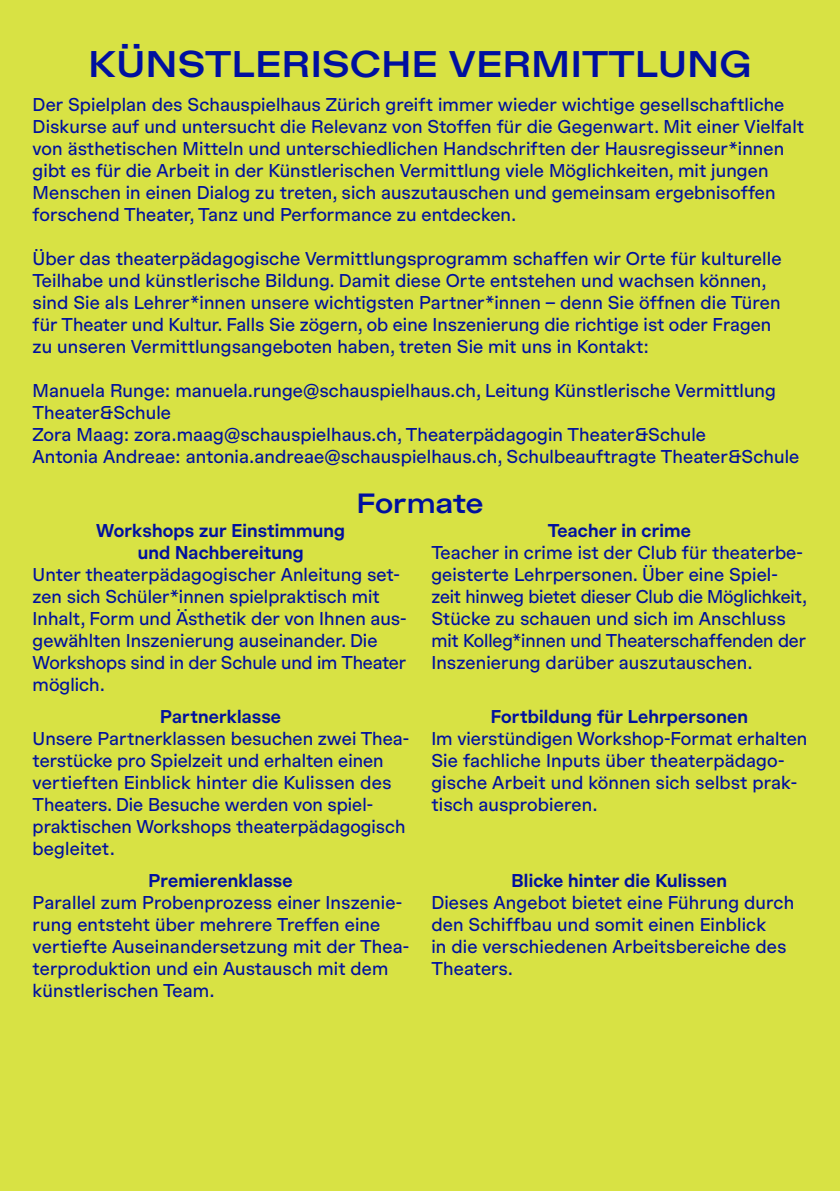
<style>
.page{position:relative;width:840px;height:1191px;background:#fff}
.page>*{position:absolute;margin:0;border:0;box-sizing:border-box;transform-origin:0 0}
.t1{font:500 expanded 36px "Rekord 15";color:#00109f}
.t2{font:500 expanded 27px "Rekord 15";letter-spacing:-.005em;color:#00109f}
.t3{font:18px/22px "Rekord 15";letter-spacing:.005em;color:#00109f}
.t4{font:700 18px/22px "Rekord 15";letter-spacing:.01em;color:#00109f;text-align:center}
</style>
<div class="page">
<div style="left:0;top:0;width:839px;height:1191px;background:#d8e244"></div>
<h1 class="t1" style="left:88px;top:43px;width:664px">KÜNSTLERISCHE VERMITTLUNG</h1>
<p class="t3" style="left:33px;top:93px;width:772px">Der Spielplan des Schauspielhaus Zürich greift immer wieder wichtige gesellschaftliche Diskurse auf und untersucht die Relevanz von Stoffen für die Gegenwart. Mit einer Vielfalt von ästhetischen Mitteln und unterschiedlichen Handschriften der Hausregisseur*innen gibt es für die Arbeit in der Künstlerischen Vermittlung viele Möglichkeiten, mit jungen Menschen in einen Dialog zu treten, sich auszutauschen und gemeinsam ergebnisoffen forschend Theater, Tanz und Performance zu entdecken.</p>
<p class="t3" style="left:33px;top:247px;width:750px">Über das theaterpädagogische Vermittlungsprogramm schaffen wir Orte für kulturelle Teilhabe und künstlerische Bildung. Damit diese Orte entstehen und wachsen können, sind Sie als Lehrer*innen unsere wichtigsten Partner*innen – denn Sie öffnen die Türen für Theater und Kultur. Falls Sie zögern, ob eine Inszenierung die richtige ist oder Fragen zu unseren Vermittlungsangeboten haben, treten Sie mit uns in Kontakt:</p>
<p class="t3" style="left:33px;top:379px;width:767px">Manuela Runge: manuela.runge@schauspielhaus.ch, Leitung Künstlerische Vermittlung Theater&amp;Schule<br>Zora Maag: zora.maag@schauspielhaus.ch, Theaterpädagogin Theater&amp;Schule<br>Antonia Andreae: antonia.andreae@schauspielhaus.ch, Schulbeauftragte Theater&amp;Schule</p>
<h2 class="t2" style="left:356px;top:488px;width:129px">Formate</h2>
<p class="t4" style="left:96px;top:520px;width:250px">Workshops zur Einstimmung und Nachbereitung</p>
<p class="t3" style="left:33px;top:564px;width:375px">Unter theaterpädagogischer Anleitung set&shy;zen sich Schüler*innen spielpraktisch mit Inhalt, Form und Ästhetik der von Ihnen aus&shy;gewählten Inszenierung auseinander. Die Workshops sind in der Schule und im Theater möglich.</p>
<p class="t4" style="left:160px;top:706px;width:122px">Partnerklasse</p>
<p class="t3" style="left:33px;top:728px;width:378px">Unsere Partnerklassen besuchen zwei Thea&shy;terstücke pro Spielzeit und erhalten einen vertieften Einblick hinter die Kulissen des Theaters. Die Besuche werden von spiel&shy;praktischen Workshops theaterpädagogisch begleitet.</p>
<p class="t4" style="left:148px;top:870px;width:145px">Premierenklasse</p>
<p class="t3" style="left:33px;top:892px;width:378px">Parallel zum Probenprozess einer Inszenie&shy;rung entsteht über mehrere Treffen eine vertiefte Auseinandersetzung mit der Thea&shy;terproduktion und ein Austausch mit dem künstlerischen Team.</p>
<p class="t4" style="left:547px;top:520px;width:145px">Teacher in crime</p>
<p class="t3" style="left:431px;top:542px;width:377px">Teacher in crime ist der Club für theaterbe&shy;geisterte Lehrpersonen. Über eine Spiel&shy;zeit hinweg bietet dieser Club die Möglichkeit, Stücke zu schauen und sich im Anschluss mit Kolleg*innen und Theaterschaffenden der Inszenierung darüber auszutauschen.</p>
<p class="t4" style="left:490px;top:706px;width:258px">Fortbildung für Lehrpersonen</p>
<p class="t3" style="left:431px;top:728px;width:377px">Im vierstündigen Workshop-Format erhalten Sie fachliche Inputs über theaterpädago&shy;gische Arbeit und können sich selbst prak&shy;tisch ausprobieren.</p>
<p class="t4" style="left:511px;top:870px;width:217px">Blicke hinter die Kulissen</p>
<p class="t3" style="left:431px;top:892px;width:364px">Dieses Angebot bietet eine Führung durch den Schiffbau und somit einen Einblick<br>in die verschiedenen Arbeitsbereiche des Theaters.</p>
</div>
